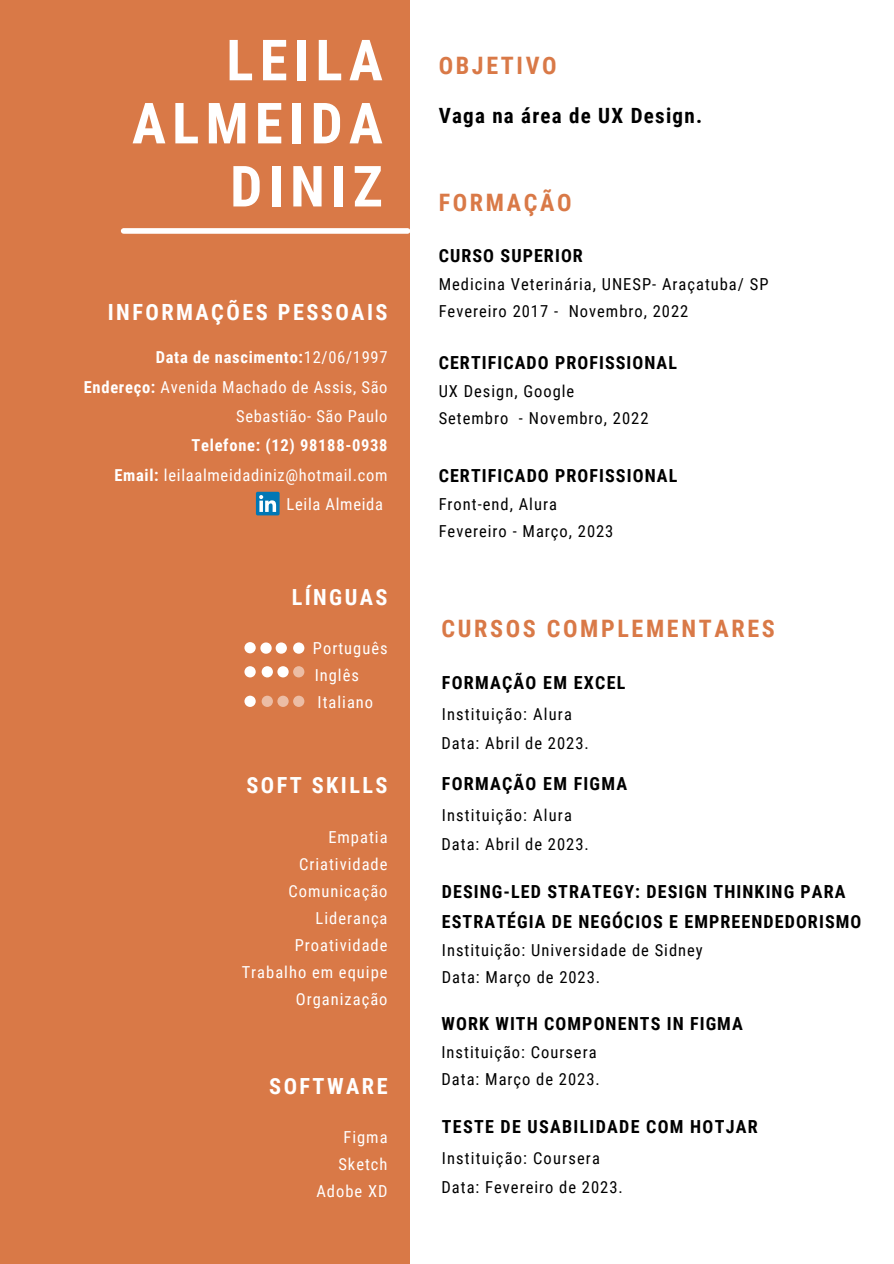
<style>
.page{position:relative;width:894px;height:1264px;background:#fff}
.page>*{position:absolute;margin:0;border:0;box-sizing:border-box;transform-origin:0 0}
.t1{font:700 56.7px/63px "Roboto Condensed";letter-spacing:.11em;color:#fff;text-align:right}
.t2{font:700 24px "Roboto Condensed";letter-spacing:.11em;color:#d97947}
.t3{font:700 22.35px "Roboto Condensed";letter-spacing:.11em;color:#fff}
.t4{font:700 22.2px "Roboto Condensed";letter-spacing:.11em;color:#fff}
.t5{font:700 21px "Roboto Condensed";letter-spacing:.06em;color:#000}
.t6{font:700 18px/29.2px "Roboto Condensed";letter-spacing:.06em;color:#000}
.t7{font:16.5px/27px "Roboto Condensed";letter-spacing:.06em;color:#000}
.t8{font:16.5px/29.2px "Roboto Condensed";letter-spacing:.04em;color:#fff;text-align:right}
.t9{font:16.5px/27px "Roboto Condensed";letter-spacing:.06em;color:#fff;text-align:right}
.s1{font-weight:700}
</style>
<div class="page">
<div style="left:0;top:0;width:410px;height:1263px;background:#d97947"></div>
<div style="left:124px;top:228px;width:283px;height:6px;background:#fff"></div>
<svg style="left:293px;top:642px;width:11px;height:11px"></svg>
<svg style="left:244px;top:642px;width:43px;height:11px"></svg>
<svg style="left:244px;top:666px;width:60px;height:11px"></svg>
<svg style="left:244px;top:695px;width:60px;height:12px"></svg>
<div style="left:256px;top:492px;width:23px;height:23px;background:#0177b5;border-radius:2px"></div>
<svg style="left:259px;top:495px;width:17px;height:17px"></svg>
<h1 class="t1" style="left:132px;top:29px;width:252px">LEILA<br>ALMEIDA<br>DINIZ</h1>
<h3 class="t3" style="left:108px;top:299px;width:281px">INFORMAÇÕES PESSOAIS</h3>
<p class="t8" style="left:84px;top:343px;width:305px"><span class="s1">Data de nascimento:</span>12/06/1997<br><span class="s1">Endereço:</span> Avenida Machado de Assis, São<br>Sebastião- São Paulo</p>
<p class="t8" style="left:114px;top:431px;width:275px"><span class="s1">Telefone: (12) 98188-0938<br>Email:</span> leilaalmeidadiniz@hotmail.com<br>Leila Almeida</p>
<h3 class="t4" style="left:291px;top:584px;width:97px">LÍNGUAS</h3>
<p class="t9" style="left:313px;top:634px;width:76px;text-align:left">Português<br>Inglês<br>Italiano</p>
<h3 class="t4" style="left:246px;top:772px;width:143px">SOFT SKILLS</h3>
<p class="t9" style="left:242px;top:823px;width:147px">Empatia<br>Criatividade<br>Comunicação<br>Liderança<br>Proatividade<br>Trabalho em equipe<br>Organização</p>
<h3 class="t4" style="left:269px;top:1073px;width:120px">SOFTWARE</h3>
<p class="t9" style="left:316px;top:1123px;width:73px">Figma<br>Sketch<br>Adobe XD</p>
<h2 class="t2" style="left:438px;top:51px;width:119px">OBJETIVO</h2>
<p class="t5" style="left:438px;top:103px;width:265px">Vaga na área de UX Design.</p>
<h2 class="t2" style="left:438px;top:189px;width:134px">FORMAÇÃO</h2>
<p class="t6" style="left:438px;top:241px;width:146px">CURSO SUPERIOR</p>
<p class="t7" style="left:438px;top:271px;width:331px">Medicina Veterinária, UNESP- Araçatuba/ SP<br>Fevereiro 2017 - Novembro, 2022</p>
<p class="t6" style="left:438px;top:348px;width:240px">CERTIFICADO PROFISSIONAL</p>
<p class="t7" style="left:438px;top:378px;width:211px">UX Design, Google<br>Setembro - Novembro, 2022</p>
<p class="t6" style="left:438px;top:461px;width:240px">CERTIFICADO PROFISSIONAL</p>
<p class="t7" style="left:438px;top:491px;width:176px">Front-end, Alura<br>Fevereiro - Março, 2023</p>
<h2 class="t2" style="left:441px;top:615px;width:334px">CURSOS COMPLEMENTARES</h2>
<p class="t6" style="left:442px;top:668px;width:185px">FORMAÇÃO EM EXCEL</p>
<p class="t7" style="left:442px;top:700px;width:131px">Instituição: Alura</p>
<p class="t7" style="left:441px;top:729px;width:149px">Data: Abril de 2023.</p>
<p class="t6" style="left:442px;top:769px;width:187px">FORMAÇÃO EM FIGMA</p>
<p class="t7" style="left:442px;top:801px;width:131px">Instituição: Alura</p>
<p class="t7" style="left:441px;top:830px;width:149px">Data: Abril de 2023.</p>
<p class="t6" style="left:442px;top:877px;width:421px">DESING-LED STRATEGY: DESIGN THINKING PARA<br>ESTRATÉGIA DE NEGÓCIOS E EMPREENDEDORISMO</p>
<p class="t7" style="left:442px;top:936px;width:262px">Instituição: Universidade de Sidney<br>Data: Março de 2023.</p>
<p class="t6" style="left:441px;top:1009px;width:303px">WORK WITH COMPONENTS IN FIGMA</p>
<p class="t7" style="left:441px;top:1039px;width:160px">Instituição: Coursera<br>Data: Março de 2023.</p>
<p class="t6" style="left:442px;top:1111px;width:317px">TESTE DE USABILIDADE COM HOTJAR</p>
<p class="t7" style="left:442px;top:1144px;width:159px">Instituição: Coursera</p>
<p class="t7" style="left:441px;top:1173px;width:183px">Data: Fevereiro de 2023.</p>
</div>
